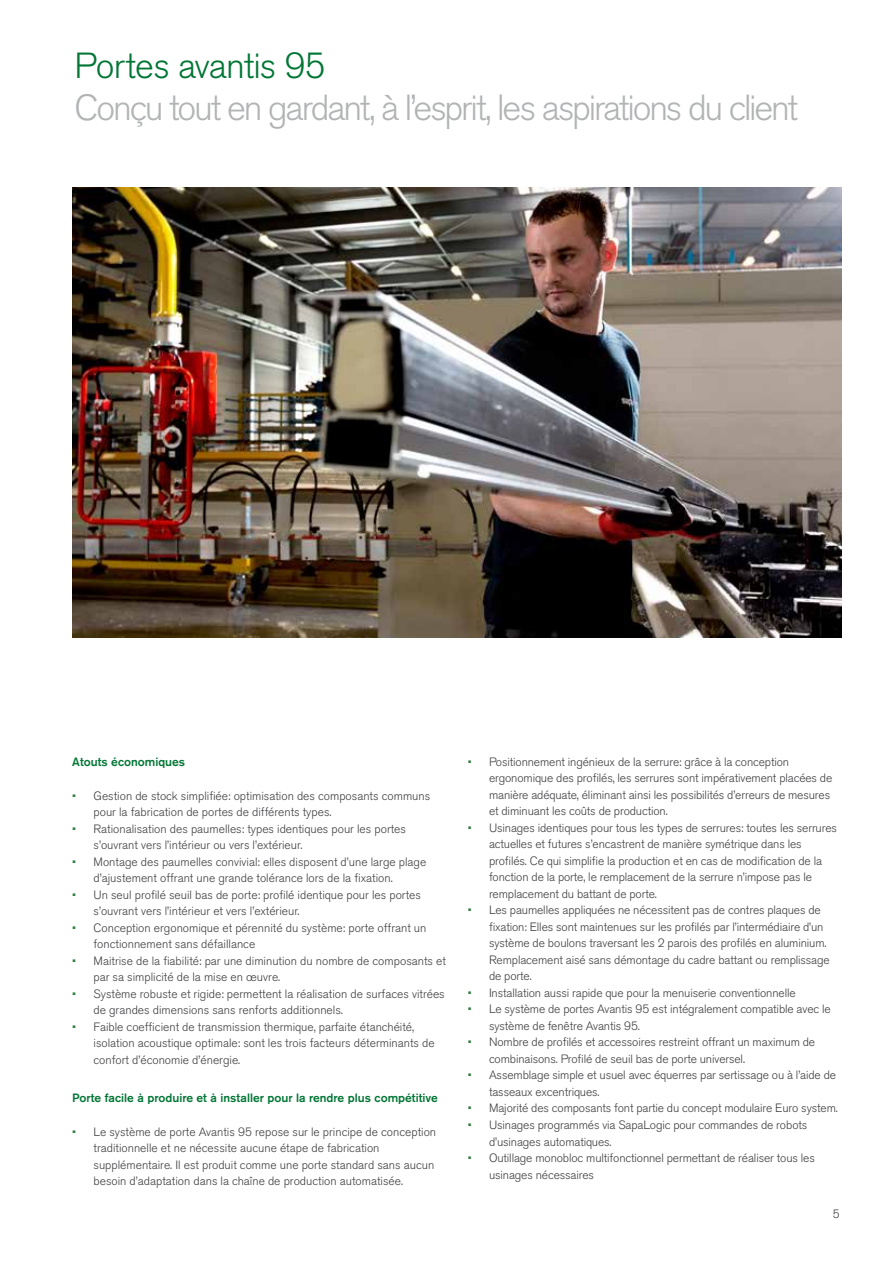
<style>
.page{position:relative;width:893px;height:1263px;background:#fff}
.page>*{position:absolute;margin:0;border:0;box-sizing:border-box;transform-origin:0 0}
.t1{font:300 36px "Akzidenz Grotesk Pro";letter-spacing:-.06em;color:#b1b3b4}
.t2{font:300 36px "Akzidenz Grotesk Pro";letter-spacing:-.025em;color:#027635}
.t3{font:300 12px/16.5px "Akzidenz Grotesk Pro";letter-spacing:-.01em;color:#3e3d40}
.t4{font:500 12px "Akzidenz Grotesk Pro";color:#027635}
.s1{color:#348143}
</style>
<div class="page">
<img style="left:72px;top:187px;width:770px;height:451px">
<h1 class="t2" style="left:74px;top:42px;width:253px">Portes avantis 95</h1>
<h1 class="t1" style="left:74px;top:84px;width:725px">Conçu tout en gardant, à l’esprit, les aspirations du client</h1>
<p class="t4" style="left:72px;top:754px;width:114px">Atouts économiques</p>
<p class="t3" style="left:94px;top:787px;width:338px;text-indent:-21px"><span class="s1">•</span> Gestion de stock simplifiée: optimisation des composants communs pour la fabrication de portes de différents types.</p>
<p class="t3" style="left:94px;top:820px;width:314px;text-indent:-21px"><span class="s1">•</span> Rationalisation des paumelles: types identiques pour les portes s’ouvrant vers l’intérieur ou vers l’extérieur.</p>
<p class="t3" style="left:94px;top:853px;width:334px;text-indent:-21px"><span class="s1">•</span> Montage des paumelles convivial: elles disposent d’une large plage d’ajustement offrant une grande tolérance lors de la fixation.</p>
<p class="t3" style="left:94px;top:886px;width:329px;text-indent:-21px"><span class="s1">•</span> Un seul profilé seuil bas de porte: profilé identique pour les portes s’ouvrant vers l’intérieur et vers l’extérieur.</p>
<p class="t3" style="left:94px;top:919px;width:334px;text-indent:-21px"><span class="s1">•</span> Conception ergonomique et pérennité du système: porte offrant un fonctionnement sans défaillance</p>
<p class="t3" style="left:94px;top:952px;width:354px;text-indent:-21px"><span class="s1">•</span> Maitrise de la fiabilité: par une diminution du nombre de composants et par sa simplicité de la mise en œuvre.</p>
<p class="t3" style="left:94px;top:985px;width:353px;text-indent:-21px"><span class="s1">•</span> Système robuste et rigide: permettent la réalisation de surfaces vitrées de grandes dimensions sans renforts additionnels.</p>
<p class="t3" style="left:94px;top:1018px;width:343px;text-indent:-21px"><span class="s1">•</span> Faible coefficient de transmission thermique, parfaite étanchéité, isolation acoustique optimale: sont les trois facteurs déterminants de confort d’économie d’énergie.</p>
<p class="t4" style="left:72px;top:1090px;width:367px">Porte facile à produire et à installer pour la rendre plus compétitive</p>
<p class="t3" style="left:94px;top:1123px;width:344px;text-indent:-21px"><span class="s1">•</span> Le système de porte Avantis 95 repose sur le principe de conception traditionnelle et ne nécessite aucune étape de fabrication supplémentaire. Il est produit comme une porte standard sans aucun besoin d’adaptation dans la chaîne de production automatisée.</p>
<p class="t3" style="left:489px;top:753px;width:345px;text-indent:-21px"><span class="s1">•</span> Positionnement ingénieux de la serrure: grâce à la conception ergonomique des profilés, les serrures sont impérativement placées de manière adéquate, éliminant ainsi les possibilités d’erreurs de mesures et diminuant les coûts de production.</p>
<p class="t3" style="left:489px;top:819px;width:349px;text-indent:-21px"><span class="s1">•</span> Usinages identiques pour tous les types de serrures: toutes les serrures actuelles et futures s’encastrent de manière symétrique dans les profilés. Ce qui simplifie la production et en cas de modification de la fonction de la porte, le remplacement de la serrure n’impose pas le remplacement du battant de porte.</p>
<p class="t3" style="left:489px;top:902px;width:342px;text-indent:-21px"><span class="s1">•</span> Les paumelles appliquées ne nécessitent pas de contres plaques de fixation: Elles sont maintenues sur les profilés par l’intermédiaire d’un système de boulons traversant les 2 parois des profilés en aluminium.<br>Remplacement aisé sans démontage du cadre battant ou remplissage de porte.</p>
<p class="t3" style="left:468px;top:984px;width:329px"><span class="s1">•</span> Installation aussi rapide que pour la menuiserie conventionnelle</p>
<p class="t3" style="left:489px;top:1001px;width:343px;text-indent:-21px"><span class="s1">•</span> Le système de portes Avantis 95 est intégralement compatible avec le système de fenêtre Avantis 95.</p>
<p class="t3" style="left:489px;top:1034px;width:328px;text-indent:-21px"><span class="s1">•</span> Nombre de profilés et accessoires restreint offrant un maximum de combinaisons. Profilé de seuil bas de porte universel.</p>
<p class="t3" style="left:489px;top:1067px;width:349px;text-indent:-21px"><span class="s1">•</span> Assemblage simple et usuel avec équerres par sertissage ou à l’aide de tasseaux excentriques.</p>
<p class="t3" style="left:468px;top:1100px;width:372px"><span class="s1">•</span> Majorité des composants font partie du concept modulaire Euro system.</p>
<p class="t3" style="left:489px;top:1116px;width:320px;text-indent:-21px"><span class="s1">•</span> Usinages programmés via SapaLogic pour commandes de robots d’usinages automatiques.</p>
<p class="t3" style="left:489px;top:1149px;width:327px;text-indent:-21px"><span class="s1">•</span> Outillage monobloc multifonctionnel permettant de réaliser tous les usinages nécessaires</p>
<p class="t3" style="left:833px;top:1205px;width:8px">5</p>
</div>
